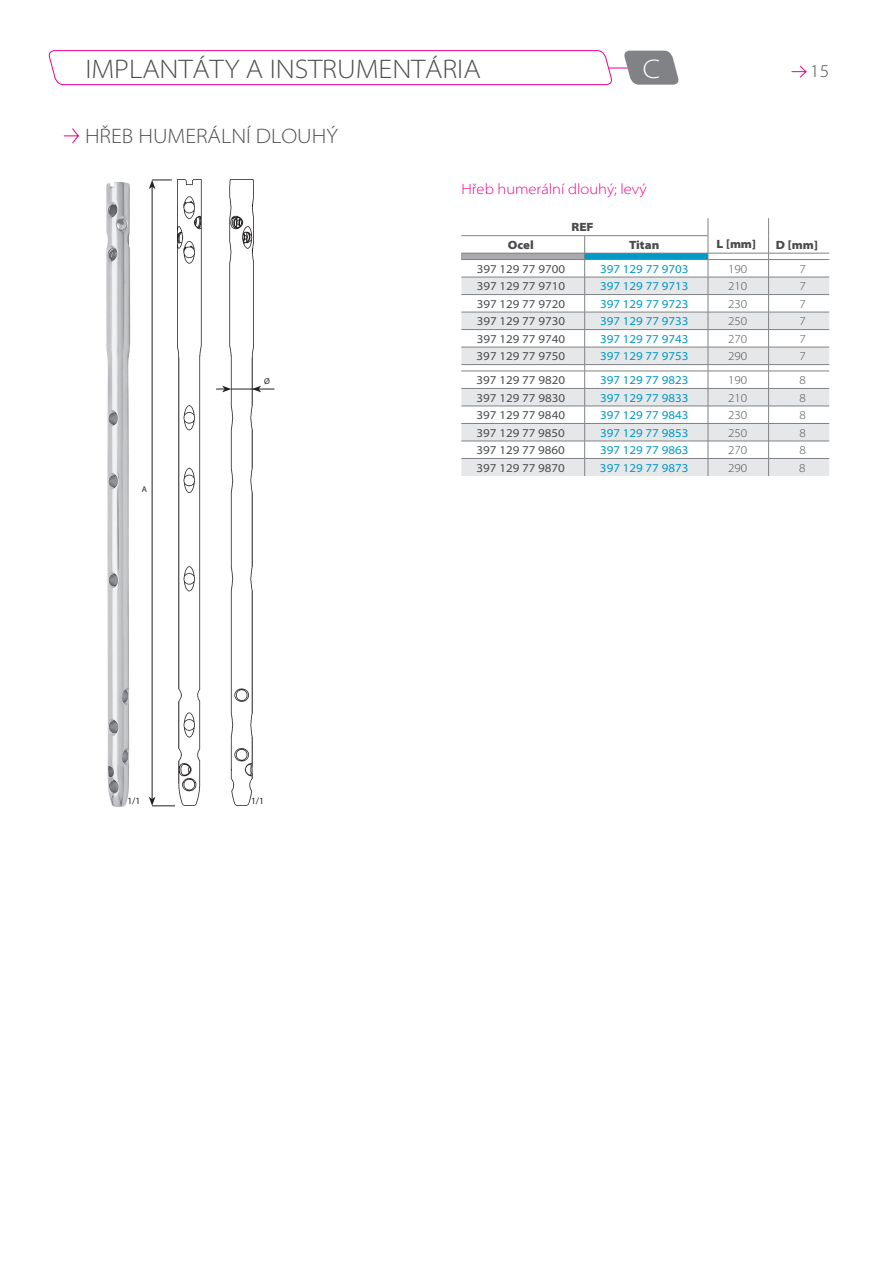
<style>
.page{position:relative;width:893px;height:1263px;background:#fff}
.page>*{position:absolute;margin:0;border:0;box-sizing:border-box;transform-origin:0 0}
.t1{font:300 semi-expanded 27px "Myriad Pro";color:#4b4c4d}
.t2{font:300 semi-expanded 27px "Myriad Pro";color:#fff}
.t3{font:300 semi-expanded 21px "Myriad Pro";color:#4b4c4d}
.t4{font:300 semi-expanded 18px "Myriad Pro";color:#4b4c4d}
.t5{font:300 semi-expanded 15px "Myriad Pro";color:#ed028c}
.t6{font:semi-expanded 12px "Myriad Pro";color:#4b4c4d}
.t7{font:semi-expanded 12px "Myriad Pro";color:#0099c6}
.t8{font:300 semi-expanded 12px "Myriad Pro";color:#4b4c4d}
.t9{font:900 semi-expanded 12px "Myriad Pro";color:#4b4c4d}
.t10{font:9.45px "Myriad Pro";color:#231f20}
.t11{font:8.4px "Myriad Pro";color:#231f20}
</style>
<div class="page">
<svg style="left:791px;top:65px;width:16px;height:13px"></svg>
<hr style="left:64px;top:68px;width:570px;height:1px;background:#ed028c">
<svg style="left:48px;top:50px;width:565px;height:35px"></svg>
<svg style="left:623px;top:51px;width:56px;height:34px;background:#959699"></svg>
<img style="left:106px;top:182px;width:25px;height:625px">
<svg style="left:253px;top:386px;width:21px;height:6px"></svg>
<hr style="left:152px;top:187px;width:1px;height:612px;background:#231f20">
<svg style="left:149px;top:180px;width:23px;height:9px"></svg>
<svg style="left:149px;top:797px;width:26px;height:9px"></svg>
<img style="left:177px;top:180px;width:76px;height:625px">
<svg style="left:63px;top:128px;width:16px;height:16px"></svg>
<div style="left:461px;top:253px;width:124px;height:7px;background:#a8a9ad"></div>
<div style="left:585px;top:253px;width:123px;height:7px;background:#0099c6"></div>
<svg style="left:461px;top:278px;width:247px;height:198px;fill:#e6e7e9"></svg>
<hr style="left:461px;top:253px;width:124px;height:1px;background:#808285">
<hr style="left:585px;top:253px;width:123px;height:1px;background:#808285">
<hr style="left:461px;top:364px;width:124px;height:1px;background:#808285">
<hr style="left:585px;top:364px;width:123px;height:1px;background:#808285">
<hr style="left:461px;top:235px;width:124px;height:1px;background:#808285">
<hr style="left:585px;top:235px;width:123px;height:1px;background:#808285">
<hr style="left:461px;top:259px;width:124px;height:1px;background:#808285">
<hr style="left:585px;top:259px;width:123px;height:1px;background:#808285">
<hr style="left:461px;top:277px;width:124px;height:1px;background:#808285">
<hr style="left:585px;top:277px;width:123px;height:1px;background:#808285">
<hr style="left:461px;top:294px;width:124px;height:1px;background:#808285">
<hr style="left:585px;top:294px;width:123px;height:1px;background:#808285">
<hr style="left:461px;top:312px;width:124px;height:1px;background:#808285">
<hr style="left:585px;top:312px;width:123px;height:1px;background:#808285">
<hr style="left:461px;top:329px;width:124px;height:1px;background:#808285">
<hr style="left:585px;top:329px;width:123px;height:1px;background:#808285">
<hr style="left:461px;top:347px;width:124px;height:1px;background:#808285">
<hr style="left:585px;top:347px;width:123px;height:1px;background:#808285">
<hr style="left:461px;top:371px;width:124px;height:1px;background:#808285">
<hr style="left:585px;top:371px;width:123px;height:1px;background:#808285">
<hr style="left:461px;top:388px;width:124px;height:1px;background:#808285">
<hr style="left:585px;top:388px;width:123px;height:1px;background:#808285">
<hr style="left:461px;top:406px;width:124px;height:1px;background:#808285">
<hr style="left:585px;top:406px;width:123px;height:1px;background:#808285">
<hr style="left:461px;top:423px;width:124px;height:1px;background:#808285">
<hr style="left:585px;top:423px;width:123px;height:1px;background:#808285">
<hr style="left:461px;top:441px;width:124px;height:1px;background:#808285">
<hr style="left:585px;top:441px;width:123px;height:1px;background:#808285">
<hr style="left:461px;top:458px;width:124px;height:1px;background:#808285">
<hr style="left:585px;top:458px;width:123px;height:1px;background:#808285">
<svg style="left:584px;top:236px;width:1px;height:240px"></svg>
<svg style="left:708px;top:218px;width:121px;height:258px"></svg>
<h1 class="t1" style="left:85px;top:54px;width:397px">IMPLANTÁTY A I NSTRUMENTÁRIA</h1>
<h1 class="t2" style="left:643px;top:54px;width:19px">C</h1>
<h3 class="t4" style="left:810px;top:61px;width:21px">15</h3>
<h2 class="t3" style="left:79px;top:125px;width:259px">HŘEB H UMERÁLNÍ DLOU HÝ</h2>
<p class="t11" style="left:142px;top:484px;width:7px">A</p>
<p class="t11" style="left:264px;top:376px;width:7px">Ø</p>
<p class="t10" style="left:127px;top:796px;width:14px">1/1</p>
<p class="t10" style="left:251px;top:796px;width:14px">1/1</p>
<p class="t5" style="left:461px;top:180px;width:187px">HŘEB HUMERÁLNÍ DLOUHÝ; LEVÝ</p>
<p class="t9" style="left:571px;top:220px;width:24px">REF</p>
<p class="t9" style="left:508px;top:238px;width:27px">Ocel</p>
<p class="t9" style="left:629px;top:238px;width:32px">Titan</p>
<p class="t9" style="left:716px;top:237px;width:41px">L [mm]</p>
<p class="t9" style="left:776px;top:238px;width:43px">D [mm]</p>
<p class="t6" style="left:477px;top:262px;width:90px">397 129 77 9700</p>
<p class="t7" style="left:600px;top:262px;width:90px">397 129 77 9703</p>
<p class="t8" style="left:728px;top:262px;width:21px">190</p>
<p class="t8" style="left:799px;top:262px;width:8px">7</p>
<p class="t6" style="left:477px;top:280px;width:90px">397 129 77 9710</p>
<p class="t7" style="left:600px;top:280px;width:90px">397 129 77 9713</p>
<p class="t8" style="left:728px;top:280px;width:21px">210</p>
<p class="t8" style="left:799px;top:280px;width:8px">7</p>
<p class="t6" style="left:477px;top:297px;width:90px">397 129 77 9720</p>
<p class="t7" style="left:600px;top:297px;width:90px">397 129 77 9723</p>
<p class="t8" style="left:728px;top:297px;width:21px">230</p>
<p class="t8" style="left:799px;top:297px;width:8px">7</p>
<p class="t6" style="left:477px;top:315px;width:90px">397 129 77 9730</p>
<p class="t7" style="left:600px;top:315px;width:90px">397 129 77 9733</p>
<p class="t8" style="left:728px;top:315px;width:21px">250</p>
<p class="t8" style="left:799px;top:315px;width:8px">7</p>
<p class="t6" style="left:477px;top:332px;width:90px">397 129 77 9740</p>
<p class="t7" style="left:600px;top:332px;width:90px">397 129 77 9743</p>
<p class="t8" style="left:728px;top:332px;width:21px">270</p>
<p class="t8" style="left:799px;top:332px;width:8px">7</p>
<p class="t6" style="left:477px;top:350px;width:90px">397 129 77 9750</p>
<p class="t7" style="left:600px;top:350px;width:90px">397 129 77 9753</p>
<p class="t8" style="left:728px;top:350px;width:21px">290</p>
<p class="t8" style="left:799px;top:350px;width:8px">7</p>
<p class="t6" style="left:477px;top:374px;width:90px">397 129 77 9820</p>
<p class="t7" style="left:600px;top:374px;width:90px">397 129 77 9823</p>
<p class="t8" style="left:728px;top:373px;width:21px">190</p>
<p class="t8" style="left:799px;top:373px;width:8px">8</p>
<p class="t6" style="left:477px;top:391px;width:90px">397 129 77 9830</p>
<p class="t7" style="left:600px;top:391px;width:90px">397 129 77 9833</p>
<p class="t8" style="left:728px;top:391px;width:21px">210</p>
<p class="t8" style="left:799px;top:391px;width:8px">8</p>
<p class="t6" style="left:477px;top:409px;width:90px">397 129 77 9840</p>
<p class="t7" style="left:600px;top:409px;width:90px">397 129 77 9843</p>
<p class="t8" style="left:728px;top:408px;width:21px">230</p>
<p class="t8" style="left:799px;top:408px;width:8px">8</p>
<p class="t6" style="left:477px;top:426px;width:90px">397 129 77 9850</p>
<p class="t7" style="left:600px;top:426px;width:90px">397 129 77 9853</p>
<p class="t8" style="left:728px;top:426px;width:21px">250</p>
<p class="t8" style="left:799px;top:426px;width:8px">8</p>
<p class="t6" style="left:477px;top:444px;width:90px">397 129 77 9860</p>
<p class="t7" style="left:600px;top:444px;width:90px">397 129 77 9863</p>
<p class="t8" style="left:728px;top:444px;width:21px">270</p>
<p class="t8" style="left:799px;top:444px;width:8px">8</p>
<p class="t6" style="left:477px;top:461px;width:90px">397 129 77 9870</p>
<p class="t7" style="left:600px;top:461px;width:90px">397 129 77 9873</p>
<p class="t8" style="left:728px;top:461px;width:21px">290</p>
<p class="t8" style="left:799px;top:461px;width:8px">8</p>
</div>
